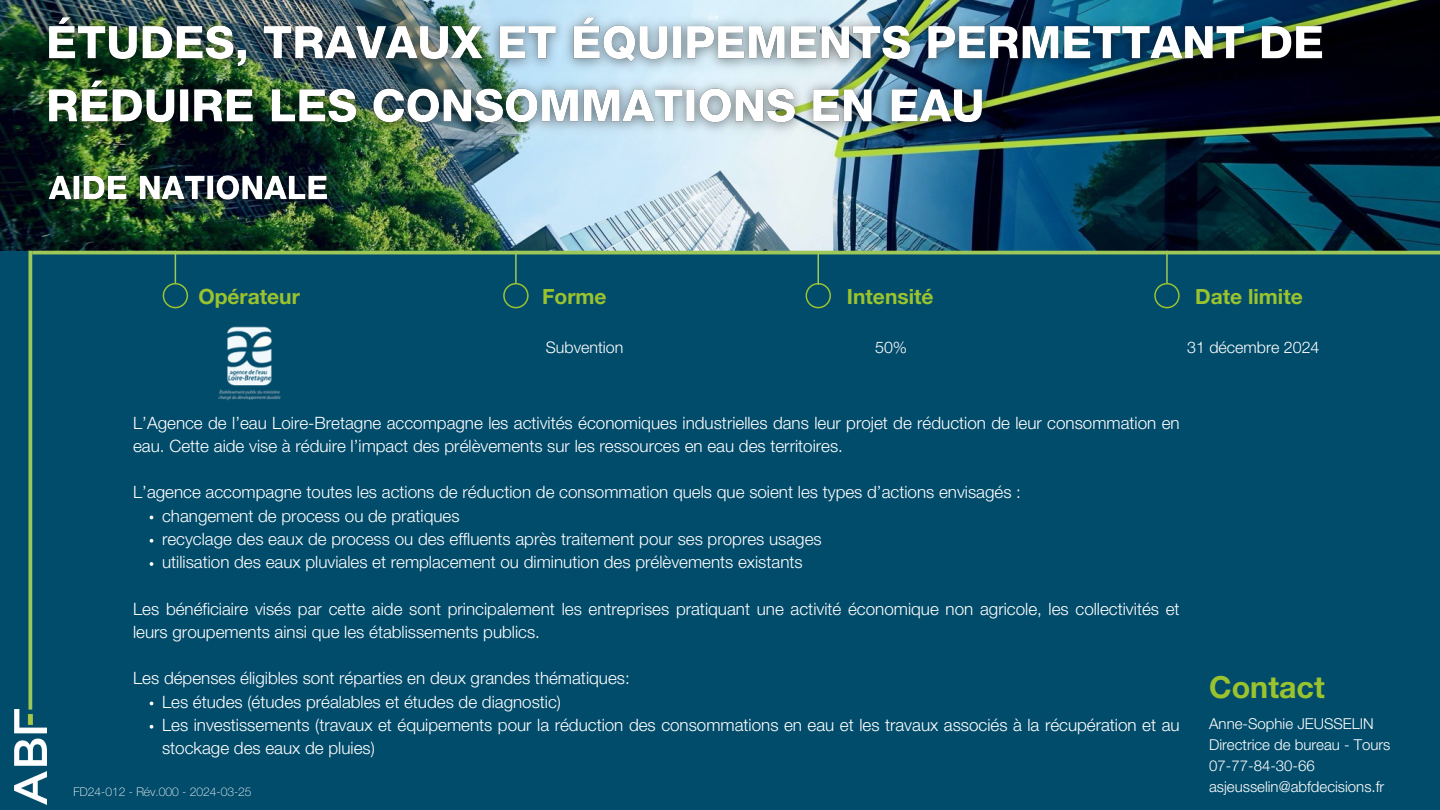
<style>
.page{position:relative;width:1440px;height:810px;background:#024c6b}
.page>*{position:absolute;margin:0;border:0;box-sizing:border-box;transform-origin:0 0}
.t1{font:700 30.4px "Helvetica Neue LT Std";color:#9ac32e}
.t2{font:700 21px "Helvetica Neue LT Std";color:#9ac32e}
.t3{font:300 17px/23.2px "Helvetica Neue LT Pro";color:#fff}
.t4{font:300 16px "Helvetica Neue LT Pro";color:#fff}
.t5{font:300 15px/21px "Helvetica Neue LT Pro";color:#fff}
.t6{font:100 12px "Helvetica Neue LT Pro";color:#fff}
</style>
<div class="page">
<img style="left:0;top:0;width:1440px;height:251px">
<img style="left:14px;top:709px;width:32px;height:96px">
<hr style="left:32px;top:251px;width:1408px;height:3px;background:#9dc859">
<hr style="left:29px;top:251px;width:3px;height:459px;background:#9dc859">
<svg style="left:163px;top:283px;width:25px;height:25px"></svg>
<svg style="left:503px;top:283px;width:26px;height:25px"></svg>
<svg style="left:806px;top:283px;width:25px;height:25px"></svg>
<svg style="left:1154px;top:283px;width:26px;height:25px"></svg>
<hr style="left:175px;top:251px;width:1px;height:32px;background:#9dc859">
<hr style="left:515px;top:251px;width:2px;height:32px;background:#9dc859">
<hr style="left:818px;top:253px;width:1px;height:32px;background:#9dc859">
<hr style="left:1166px;top:251px;width:2px;height:32px;background:#9dc859">
<img style="left:218px;top:327px;width:63px;height:74px">
<img style="left:36px;top:164px;width:303px;height:50px">
<img style="left:31px;top:1px;width:1309px;height:141px">
<svg style="left:150px;top:539px;width:3px;height:4px"></svg>
<svg style="left:150px;top:562px;width:3px;height:4px"></svg>
<svg style="left:150px;top:725px;width:3px;height:4px"></svg>
<p class="t2" style="left:198px;top:289px;width:103px">Opérateur</p>
<p class="t2" style="left:542px;top:289px;width:66px">Forme</p>
<p class="t2" style="left:847px;top:289px;width:88px">Intensité</p>
<p class="t2" style="left:1195px;top:289px;width:109px">Date limite</p>
<h4 class="t4" style="left:546px;top:341px;width:79px">Subvention</h4>
<h4 class="t4" style="left:875px;top:341px;width:34px">50%</h4>
<h4 class="t4" style="left:1187px;top:341px;width:134px">31 décembre 2024</h4>
<p class="t3" style="left:133px;top:413px;width:1048px">L’Agence de l’eau Loire-Bretagne accompagne les activités économiques industrielles dans leur projet de réduction de leur consommation en eau. Cette aide vise à réduire l’impact des prélèvements sur les ressources en eau des territoires.</p>
<h5 class="t3" style="left:133px;top:483px;width:889px">L’agence accompagne toutes les actions de réduction de consommation quels que soient les types d’actions envisagés :</h5>
<h5 class="t3" style="left:162px;top:506px;width:299px">changement de process ou de pratiques</h5>
<p class="t3" style="left:162px;top:530px;width:661px">recyclage des eaux de process ou des effluents après traitement pour ses propres usages</p>
<p class="t3" style="left:162px;top:553px;width:642px">utilisation des eaux pluviales et remplacement ou diminution des prélèvements existants</p>
<h3 class="t3" style="left:133px;top:599px;width:1048px">Les bénéficiaire visés par cette aide sont principalement les entreprises pratiquant une activité économique non agricole, les collectivités et leurs groupements ainsi que les établissements publics.</h3>
<p class="t3" style="left:133px;top:669px;width:498px">Les dépenses éligibles sont réparties en deux grandes thématiques:</p>
<h6 class="t3" style="left:162px;top:692px;width:400px">Les études (études préalables et études de diagnostic)</h6>
<p class="t3" style="left:162px;top:716px;width:1019px">Les investissements (travaux et équipements pour la réduction des consommations en eau et les travaux associés à la récupération et au stockage des eaux de pluies)</p>
<h5 class="t6" style="left:74px;top:787px;width:180px">FD24-012 - Rév.000 - 2024-03-25</h5>
<p class="t1" style="left:1209px;top:676px;width:117px">Contact</p>
<h5 class="t5" style="left:1209px;top:715px;width:183px">Anne-Sophie JEUSSELIN<br>Directrice de bureau - Tours<br>07-77-84-30-66 asjeusselin@abfdecisions.fr</h5>
</div>
